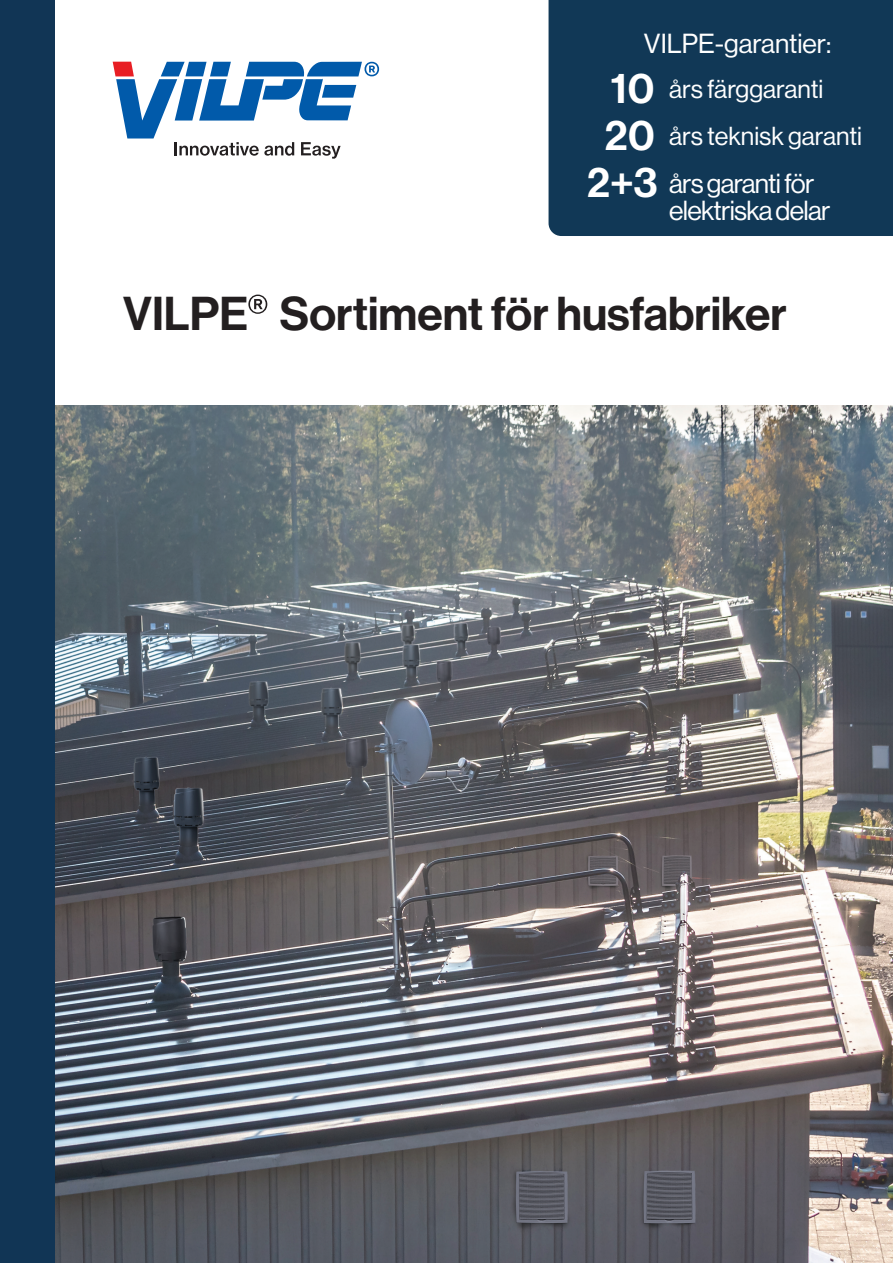
<style>
.page{position:relative;width:893px;height:1263px;background:#fff}
.page>*{position:absolute;margin:0;border:0;box-sizing:border-box;transform-origin:0 0}
.t1{font:46.5px "N Haas Grotesk DS Pro 65 Md";color:#231f20}
.Kappaleiden_otsikot{font:40.5px "N Haas Grotesk DS Pro 65 Md";color:#fff}
.Kappaleiden_otsikot-2{font:27px "N Haas Grotesk DS Pro 55 Rg";letter-spacing:-.025em;color:#fff}
.Kappaleiden_otsikot-3{font:27px "N Haas Grotesk DS Pro 55 Rg";color:#fff}
.Kappaleiden_otsikot-4{font:25.5px "N Haas Grotesk DS Pro 55 Rg";color:#fff}
</style>
<div class="page">
<img style="left:54px;top:405px;width:839px;height:858px">
<svg style="left:113px;top:62px;width:266px;height:97px"></svg>
<svg style="left:248px;top:295px;width:19px;height:19px"></svg>
<div style="left:549px;top:0;width:344px;height:236px;background:#113856"></div>
<div style="left:0;top:0;width:54px;height:1263px;background:#113555"></div>
<p class="Kappaleiden_otsikot-3" style="left:644px;top:28px;width:189px">VILPE-garantier:</p>
<p class="Kappaleiden_otsikot" style="left:610px;top:66px;width:45px">10</p>
<p class="Kappaleiden_otsikot" style="left:605px;top:112px;width:52px">20</p>
<p class="Kappaleiden_otsikot" style="left:587px;top:160px;width:72px">2+3</p>
<p class="Kappaleiden_otsikot-4" style="left:669px;top:75px;width:156px">års färggaranti</p>
<p class="Kappaleiden_otsikot-4" style="left:669px;top:122px;width:194px">års teknisk garanti</p>
<p class="Kappaleiden_otsikot-2" style="left:669px;top:168px;width:147px">års garanti för</p>
<p class="Kappaleiden_otsikot-2" style="left:669px;top:196px;width:163px">elektriska delar</p>
<p class="t1" style="left:123px;top:287px;width:665px">VILPE Sortiment för husfabriker</p>
</div>
